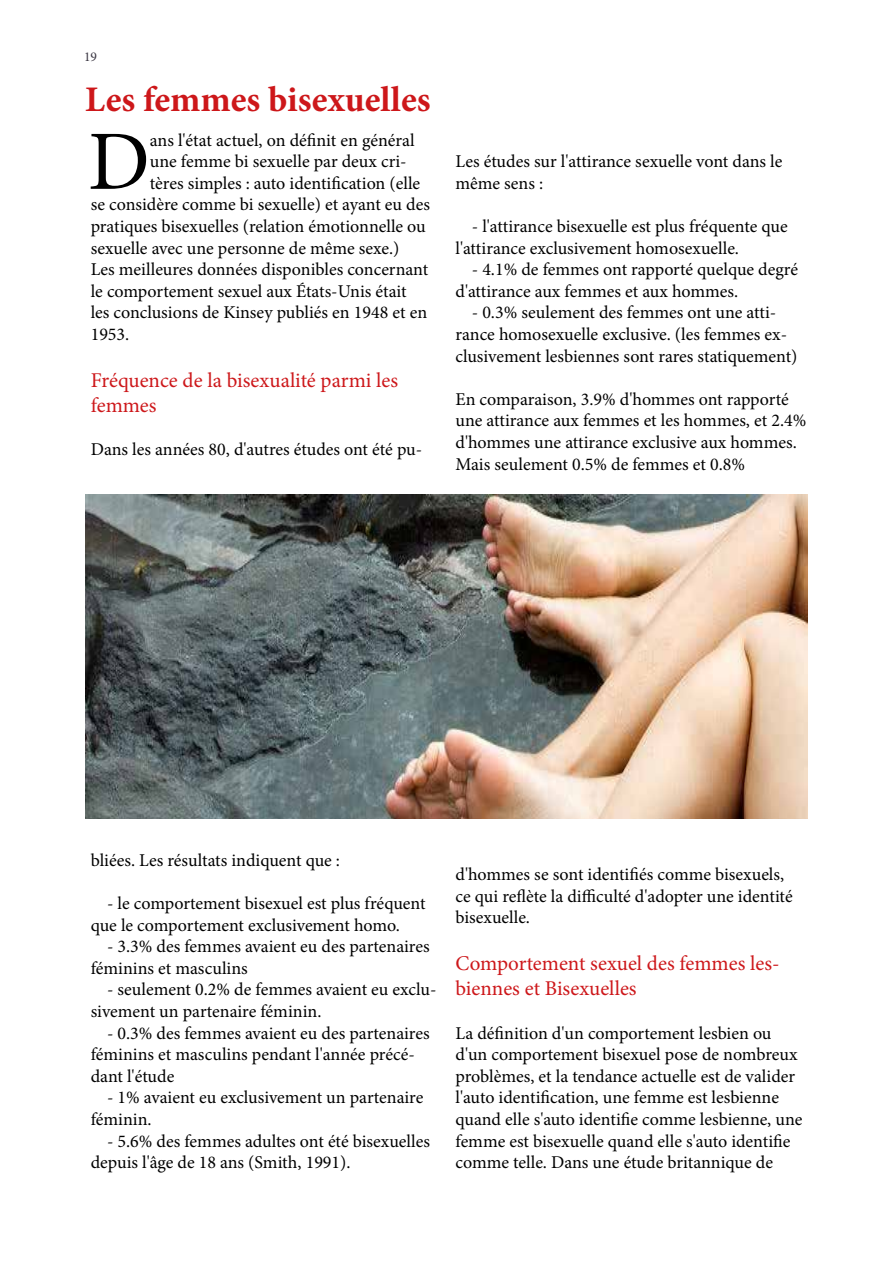
<style>
.page{position:relative;width:893px;height:1263px;background:#fff}
.page>*{position:absolute;margin:0;border:0;box-sizing:border-box;transform-origin:0 0}
.t1{font:84.45px "Minion Pro";color:#000}
.t2{font:700 36px "Minion Pro";color:#cd171a}
.t3{font:21px/25.2px "Minion Pro";color:#cd171a}
.t4{font:18px/21.6px "Minion Pro";color:#000}
.t5{font:13.5px "Minion Pro";color:#3a3642}
</style>
<div class="page">
<img style="left:85px;top:494px;width:723px;height:324px">
<p class="t5" style="left:84px;top:47px;width:14px">19</p>
<h2 class="t2" style="left:85px;top:74px;width:347px">Les femmes bisexuelles</h2>
<h1 class="t1" style="left:88px;top:105px;width:64px">D</h1>
<p class="t4" style="left:150px;top:129px;width:266px">ans l'état actuel, on définit en général</p>
<p class="t4" style="left:150px;top:151px;width:258px">une femme bi sexuelle par deux cri-</p>
<p class="t4" style="left:150px;top:172px;width:272px">tères simples : auto identification (elle</p>
<p class="t4" style="left:91px;top:194px;width:341px">se considère comme bi sexuelle) et ayant eu des</p>
<p class="t4" style="left:91px;top:216px;width:337px">pratiques bisexuelles (relation émotionnelle ou</p>
<p class="t4" style="left:91px;top:237px;width:310px">sexuelle avec une personne de même sexe.)</p>
<p class="t4" style="left:91px;top:259px;width:339px">Les meilleures données disponibles concernant</p>
<p class="t4" style="left:91px;top:280px;width:317px">le comportement sexuel aux États-Unis était</p>
<p class="t4" style="left:91px;top:302px;width:338px">les conclusions de Kinsey publiés en 1948 et en</p>
<p class="t4" style="left:91px;top:324px;width:40px">1953.</p>
<p class="t3" style="left:91px;top:368px;width:309px">Fréquence de la bisexualité parmi les femmes</p>
<p class="t4" style="left:91px;top:439px;width:333px">Dans les années 80, d'autres études ont été pu-</p>
<p class="t4" style="left:455px;top:151px;width:328px">Les études sur l'attirance sexuelle vont dans le même sens :</p>
<p class="t4" style="left:455px;top:216px;width:334px;text-indent:16px">- l'attirance bisexuelle est plus fréquente que l'attirance exclusivement homosexuelle.</p>
<p class="t4" style="left:455px;top:259px;width:344px;text-indent:16px">- 4.1% de femmes ont rapporté quelque degré d'attirance aux femmes et aux hommes.</p>
<p class="t4" style="left:455px;top:302px;width:343px;text-align:center">- 0.3% seulement des femmes ont une atti&shy;rance homosexuelle exclusive. (les femmes ex&shy;clusivement lesbiennes sont rares statiquement)</p>
<p class="t4" style="left:455px;top:388px;width:352px">En comparaison, 3.9% d'hommes ont rapporté une attirance aux femmes et les hommes, et 2.4% d'hommes une attirance exclusive aux hommes.<br>Mais seulement 0.5% de femmes et 0.8%</p>
<p class="t4" style="left:91px;top:849px;width:251px">bliées. Les résultats indiquent que :</p>
<p class="t4" style="left:91px;top:892px;width:336px;text-indent:16px">- le comportement bisexuel est plus fréquent que le comportement exclusivement homo.</p>
<p class="t4" style="left:91px;top:936px;width:340px;text-indent:16px">- 3.3% des femmes avaient eu des partenaires féminins et masculins</p>
<p class="t4" style="left:91px;top:979px;width:347px;text-indent:16px">- seulement 0.2% de femmes avaient eu exclu&shy;sivement un partenaire féminin.</p>
<p class="t4" style="left:91px;top:1022px;width:340px;text-indent:16px">- 0.3% des femmes avaient eu des partenaires féminins et masculins pendant l'année précé&shy;dant l'étude</p>
<p class="t4" style="left:91px;top:1087px;width:334px;text-indent:16px">- 1% avaient eu exclusivement un partenaire féminin.</p>
<p class="t4" style="left:91px;top:1130px;width:341px;text-indent:16px">- 5.6% des femmes adultes ont été bisexuelles depuis l'âge de 18 ans (Smith, 1991).</p>
<p class="t4" style="left:455px;top:864px;width:339px">d'hommes se sont identifiés comme bisexuels, ce qui reflète la difficulté d'adopter une identité bisexuelle.</p>
<p class="t3" style="left:455px;top:951px;width:326px">Comportement sexuel des femmes les&shy;biennes et Bisexuelles</p>
<p class="t4" style="left:455px;top:1022px;width:348px">La définition d'un comportement lesbien ou d'un comportement bisexuel pose de nombreux problèmes, et la tendance actuelle est de valider l'auto identification, une femme est lesbienne quand elle s'auto identifie comme lesbienne, une femme est bisexuelle quand elle s'auto identifie comme telle. Dans une étude britannique de</p>
</div>
